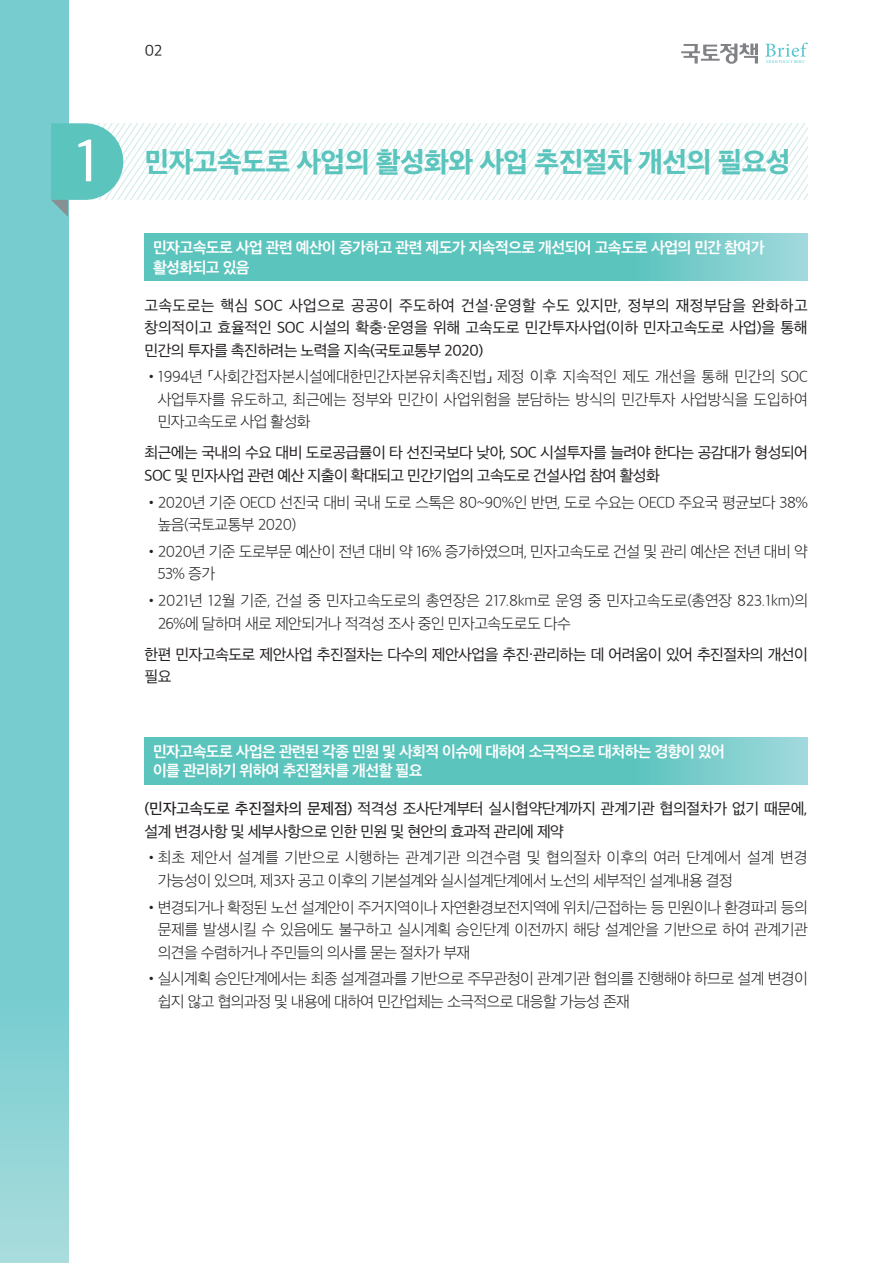
<style>
.page{position:relative;width:893px;height:1263px;background:#fff}
.page>*{position:absolute;margin:0;border:0;box-sizing:border-box;transform-origin:0 0}
.t1{font:57px "SD Gothic Neoa e Md";color:#fff}
.t2{font:27px "SD Gothic Neoa h Ex Bd";letter-spacing:-.025em;color:#5ac4bd}
.본문{font:15px/22.5px "SD Gothic Neoa b Ult Lt";letter-spacing:-.04em;color:#231f20}
.본문-2{font:15px/22.5px "SD Gothic Neoa d Rg";letter-spacing:-.04em;color:#231f20}
.t3{font:15px/19.5px "SD Gothic Neoa g Bd";letter-spacing:-.04em;color:#fff}
.본문-3{font:15px/22.5px "SD Gothic Neoa b Ult Lt";letter-spacing:-.02em;color:#231f20}
.t4{font:15px "SD Gothic Neoa c Lt";color:#231f20}
.s1{font-family:"SD Gothic Neoa e Md"}
</style>
<div class="page">
<svg style="left:681px;top:43px;width:77px;height:21px"></svg>
<svg style="left:765px;top:43px;width:43px;height:20px"></svg>
<svg style="left:0;top:0;width:68px;height:1263px;background:#7ccdd1"></svg>
<svg style="left:51px;top:123px;width:757px;height:94px"></svg>
<svg style="left:145px;top:234px;width:663px;height:47px;background:#63c6c1"></svg>
<svg style="left:145px;top:737px;width:663px;height:47px;background:#63c6c1"></svg>
<p class="t4" style="left:145px;top:43px;width:19px">02</p>
<p class="t1" style="left:75px;top:133px;width:25px">1</p>
<p class="t2" style="left:145px;top:148px;width:648px">민자고속도로 사업의 활성화와 사업 추진절차 개선의 필요성</p>
<p class="t3" style="left:153px;top:238px;width:613px">민자고속도로 사업 관련 예산이 증가하고 관련 제도가 지속적으로 개선되어 고속도로 사업의 민간 참여가 활성화되고 있음</p>
<p class="본문-2" style="left:145px;top:294px;width:665px;text-align:justify">고속도로는 핵심 SOC 사업으로 공공이 주도하여 건설·운영할 수도 있지만, 정부의 재정부담을 완화하고 창의적이고 효율적인 SOC 시설의 확충·운영을 위해 고속도로 민간투자사업(이하 민자고속도로 사업)을 통해 민간의 투자를 촉진하려는 노력을 지속(국토교통부 2020)</p>
<p class="본문" style="left:158px;top:366px;width:652px;text-align:justify;text-indent:-13px">•1994년 「사회간접자본시설에대한민간자본유치촉진법」 제정 이후 지속적인 제도 개선을 통해 민간의 SOC 사업투자를 유도하고, 최근에는 정부와 민간이 사업위험을 분담하는 방식의 민간투자 사업방식을 도입하여 민자고속도로 사업 활성화</p>
<p class="본문-2" style="left:145px;top:442px;width:665px">최근에는 국내의 수요 대비 도로공급률이 타 선진국보다 낮아, SOC 시설투자를 늘려야 한다는 공감대가 형성되어<br>SOC 및 민자사업 관련 예산 지출이 확대되고 민간기업의 고속도로 건설사업 참여 활성화</p>
<p class="본문" style="left:158px;top:491px;width:652px;text-indent:-13px">•2020년 기준 OECD 선진국 대비 국내 도로 스톡은 80~90%인 반면, 도로 수요는 OECD 주요국 평균보다 38% 높음(국토교통부 2020)</p>
<p class="본문" style="left:158px;top:540px;width:652px;text-indent:-13px">•2020년 기준 도로부문 예산이 전년 대비 약 16% 증가하였으며, 민자고속도로 건설 및 관리 예산은 전년 대비 약<br>53% 증가</p>
<p class="본문-3" style="left:158px;top:589px;width:652px;text-indent:-13px">•2021년 12월 기준, 건설 중 민자고속도로의 총연장은 217.8km로 운영 중 민자고속도로(총연장 823.1km)의<br>26%에 달하며 새로 제안되거나 적격성 조사 중인 민자고속도로도 다수</p>
<p class="본문-2" style="left:145px;top:643px;width:665px">한편 민자고속도로 제안사업 추진절차는 다수의 제안사업을 추진·관리하는 데 어려움이 있어 추진절차의 개선이 필요</p>
<p class="t3" style="left:153px;top:741px;width:573px">민자고속도로 사업은 관련된 각종 민원 및 사회적 이슈에 대하여 소극적으로 대처하는 경향이 있어</p>
<p class="t3" style="left:153px;top:761px;width:271px">이를 관리하기 위하여 추진절차를 개선할 필요</p>
<p class="본문-2" style="left:145px;top:797px;width:665px"><span class="s1">(민자고속도로 추진절차의 문제점)</span> 적격성 조사단계부터 실시협약단계까지 관계기관 협의절차가 없기 때문에, 설계 변경사항 및 세부사항으로 인한 민원 및 현안의 효과적 관리에 제약</p>
<p class="본문" style="left:158px;top:847px;width:651px;text-indent:-13px">•최초 제안서 설계를 기반으로 시행하는 관계기관 의견수렴 및 협의절차 이후의 여러 단계에서 설계 변경 가능성이 있으며, 제3자 공고 이후의 기본설계와 실시설계단계에서 노선의 세부적인 설계내용 결정</p>
<p class="본문" style="left:158px;top:896px;width:652px;text-align:justify;text-indent:-13px">•변경되거나 확정된 노선 설계안이 주거지역이나 자연환경보전지역에 위치/근접하는 등 민원이나 환경파괴 등의 문제를 발생시킬 수 있음에도 불구하고 실시계획 승인단계 이전까지 해당 설계안을 기반으로 하여 관계기관 의견을 수렴하거나 주민들의 의사를 묻는 절차가 부재</p>
<p class="본문" style="left:158px;top:968px;width:652px;text-indent:-13px">•실시계획 승인단계에서는 최종 설계결과를 기반으로 주무관청이 관계기관 협의를 진행해야 하므로 설계 변경이 쉽지 않고 협의과정 및 내용에 대하여 민간업체는 소극적으로 대응할 가능성 존재</p>
</div>
